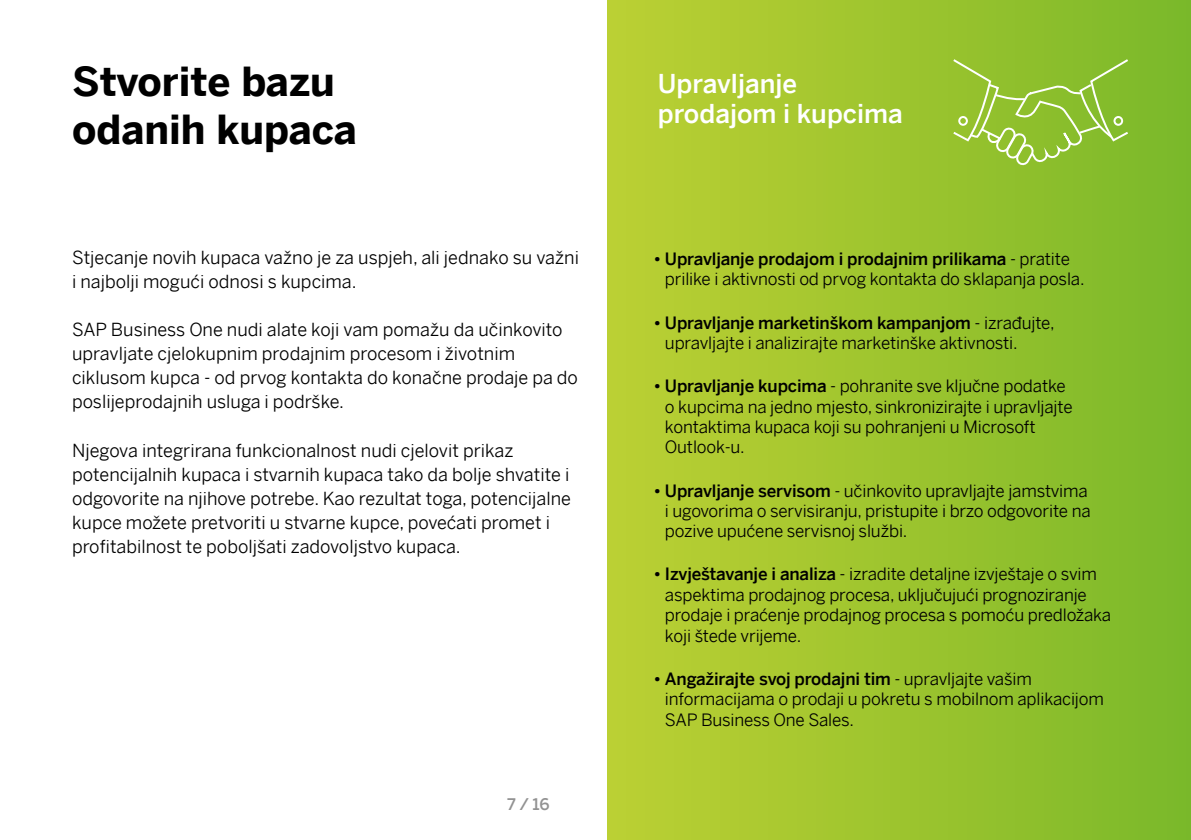
<style>
.page{position:relative;width:1191px;height:840px;background:#fff}
.page>*{position:absolute;margin:0;border:0;box-sizing:border-box;transform-origin:0 0}
.t1{font:700 40px/48px "Benton Sans";color:#000}
.t2{font:500 26px/30px "Benton Sans";color:#fff}
.t3{font:18px/24px "Benton Sans";color:#000}
.t4{font:17px/20.4px "Benton Sans";letter-spacing:-.01em;color:#000}
.t5{font:500 16px "Benton Sans";color:#929292}
.s1{font-weight:500}
</style>
<div class="page">
<div style="left:607px;top:0;width:584px;height:839px;background:linear-gradient(to right,#bdd033,#7bb92a)"></div>
<svg style="left:951px;top:57px;width:179px;height:110px;background:#97c440"></svg>
<h1 class="t1" style="left:72px;top:53px;width:286px">Stvorite bazu odanih kupaca</h1>
<p class="t3" style="left:72px;top:243px;width:508px">Stjecanje novih kupaca važno je za uspjeh, ali jednako su važni i najbolji mogući odnosi s kupcima.</p>
<p class="t3" style="left:72px;top:315px;width:507px">SAP Business One nudi alate koji vam pomažu da učinkovito upravljate cjelokupnim prodajnim procesom i životnim ciklusom kupca - od prvog kontakta do konačne prodaje pa do poslijeprodajnih usluga i podrške.</p>
<p class="t3" style="left:72px;top:435px;width:500px">Njegova integrirana funkcionalnost nudi cjelovit prikaz potencijalnih kupaca i stvarnih kupaca tako da bolje shvatite i odgovorite na njihove potrebe. Kao rezultat toga, potencijalne kupce možete pretvoriti u stvarne kupce, povećati promet i profitabilnost te poboljšati zadovoljstvo kupaca.</p>
<p class="t5" style="left:507px;top:789px;width:44px">7/16</p>
<h2 class="t2" style="left:658px;top:65px;width:246px">Upravljanje prodajom i kupcima</h2>
<p class="t4" style="left:665px;top:246px;width:421px;text-indent:-11px"><span class="s1">• Upravljanje prodajom i prodajnim prilikama</span> - pratite prilike i aktivnosti od prvog kontakta do sklapanja posla.</p>
<p class="t4" style="left:665px;top:310px;width:391px;text-indent:-11px"><span class="s1">• Upravljanje marketinškom kampanjom</span> - izrađujte, upravljajte i analizirajte marketinške aktivnosti.</p>
<p class="t4" style="left:665px;top:373px;width:409px;text-indent:-11px"><span class="s1">• Upravljanje kupcima</span> - pohranite sve ključne podatke o kupcima na jedno mjesto, sinkronizirajte i upravljajte kontaktima kupaca koji su pohranjeni u Microsoft Outlook-u.</p>
<p class="t4" style="left:665px;top:477px;width:427px;text-indent:-11px"><span class="s1">• Upravljanje servisom</span> - učinkovito upravljajte jamstvima i ugovorima o servisiranju, pristupite i brzo odgovorite na pozive upućene servisnoj službi.</p>
<p class="t4" style="left:665px;top:561px;width:448px;text-indent:-11px"><span class="s1">• Izvještavanje i analiza</span> - izradite detaljne izvještaje o svim aspektima prodajnog procesa, uključujući prognoziranje prodaje i praćenje prodajnog procesa s pomoću predložaka koji štede vrijeme.</p>
<p class="t4" style="left:665px;top:666px;width:440px;text-indent:-11px"><span class="s1">• Angažirajte svoj prodajni tim</span> - upravljajte vašim informacijama o prodaji u pokretu s mobilnom aplikacijom<br>SAP Business One Sales.</p>
</div>
